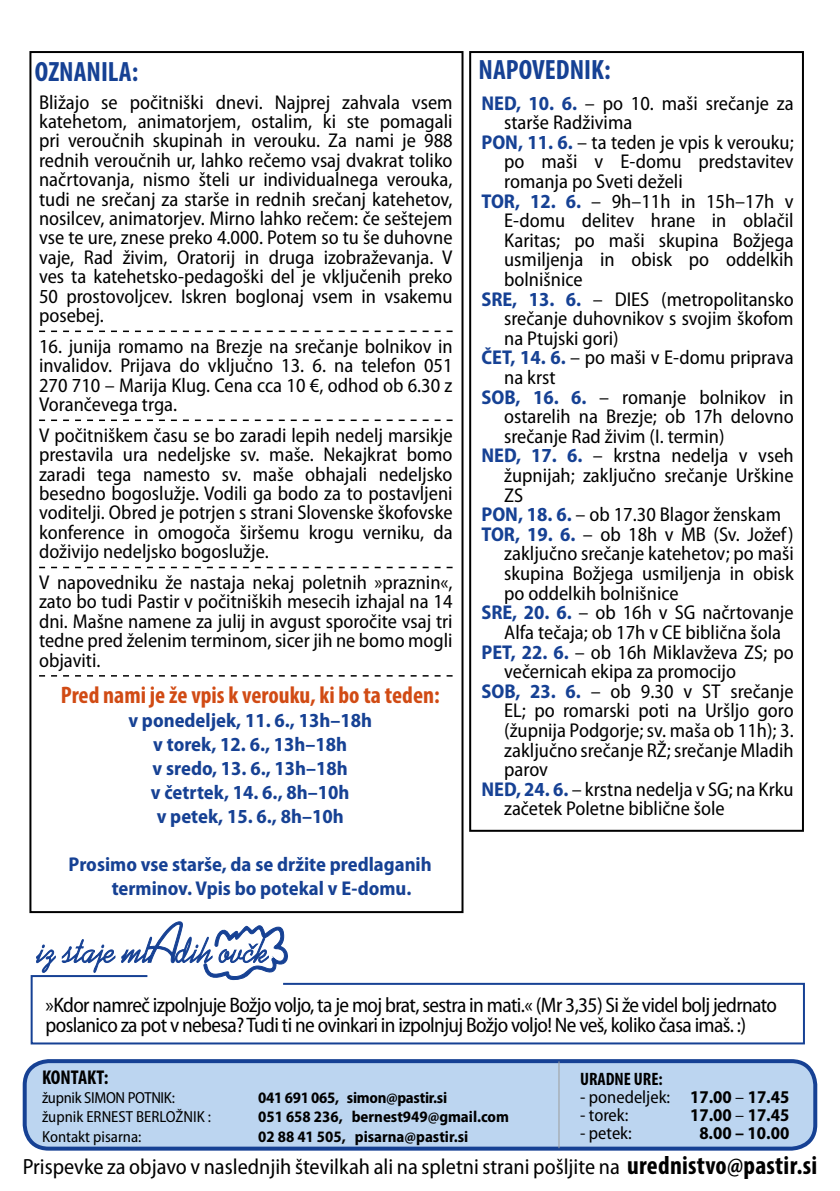
<style>
.page{position:relative;width:840px;height:1191px;background:#fff}
.page>*{position:absolute;margin:0;border:0;box-sizing:border-box;transform-origin:0 0}
.t1{font:700 condensed 28px "Myriad Pro";color:#164194}
.t2{font:700 condensed 24px "Myriad Pro";color:#d14b14}
.t3{font:semi-condensed 22px "Myriad Pro";color:#000}
.t4{font:semi-condensed 21px/20px "Myriad Pro";letter-spacing:-.03em;color:#000}
.t5{font:semi-condensed 20px/19.4px "Myriad Pro";color:#000;text-align:justify}
.t6{font:700 semi-condensed 20px/24px "Myriad Pro";color:#164194;text-align:center}
.t7{font:700 condensed 20px "Myriad Pro";color:#000}
.t8{font:semi-condensed 18px "Myriad Pro";color:#000}
.t9{font:700 semi-condensed 18px "Myriad Pro";color:#000}
.t10{font:700 condensed 18px "Myriad Pro";color:#000}
.t11{font:700 semi-condensed 16px "Myriad Pro";color:#000}
.t12{font:semi-condensed 16px "Myriad Pro";color:#000}
.t13{font:700 semi-condensed 16px "Myriad Pro";letter-spacing:-.02em;color:#000}
.t14{font:semi-condensed 16px "Myriad Pro";letter-spacing:-.02em;color:#000}
.s1{font-weight:700;color:#164194}
.s2{font-weight:700}
.s3{font-weight:400}
.s4{font-weight:700;font-stretch:condensed;font-size:26px}
</style>
<div class="page">
<div style="left:469px;top:51px;width:334px;height:780px;border:2px solid #000"></div>
<div style="left:25px;top:1061px;width:789px;height:87px;background:#bcd5f0;border-radius:24px"></div>
<div style="left:23px;top:1059px;width:793px;height:91px;border:4px solid #164194;border-radius:24px"></div>
<hr style="left:558px;top:1061px;width:1px;height:87px;background:#9d9d9c">
<div style="left:29px;top:51px;width:434px;height:862px;border:2px solid #000"></div>
<svg style="left:39px;top:330px;width:413px;height:2px"></svg>
<svg style="left:39px;top:419px;width:413px;height:2px"></svg>
<svg style="left:39px;top:567px;width:413px;height:1px"></svg>
<svg style="left:39px;top:675px;width:413px;height:1px"></svg>
<svg style="left:62px;top:939px;width:53px;height:33px"></svg>
<svg style="left:36px;top:944px;width:20px;height:29px"></svg>
<svg style="left:121px;top:921px;width:167px;height:53px"></svg>
<svg style="left:30px;top:974px;width:775px;height:71px"></svg>
<h1 class="t1" style="left:35px;top:54px;width:105px">OZNANILA:</h1>
<h1 class="t1" style="left:478px;top:53px;width:133px">NAPOVEDNIK:</h1>
<p class="t5" style="left:39px;top:93px;width:415px">Bližajo se počitniški dnevi. Najprej zahvala vsem katehetom, animatorjem, ostalim, ki ste pomagali pri veroučnih skupinah in verouku. Za nami je 988 rednih veroučnih ur, lahko rečemo vsaj dvakrat toliko načrtovanja, nismo šteli ur individualnega verouka, tudi ne srečanj za starše in rednih srečanj katehetov, nosilcev, animatorjev. Mirno lahko rečem: če seštejem vse te ure, znese preko 4.000. Potem so tu še duhovne vaje, Rad živim, Oratorij in druga izobraževanja. V ves ta katehetsko-pedagoški del je vključenih preko 50 prostovoljcev. Iskren boglonaj vsem in vsakemu posebej.</p>
<p class="t5" style="left:39px;top:337px;width:415px">16. junija romamo na Brezje na srečanje bolnikov in invalidov. Prijava do vključno 13. 6. na telefon 051<br>270 710 – Marija Klug. Cena cca 10 €, odhod ob 6.30 z Vorančevega trga.</p>
<p class="t5" style="left:39px;top:426px;width:415px">V počitniškem času se bo zaradi lepih nedelj marsikje prestavila ura nedeljske sv. maše. Nekajkrat bomo zaradi tega namesto sv. maše obhajali nedeljsko besedno bogoslužje. Vodili ga bodo za to postavljeni voditelji. Obred je potrjen s strani Slovenske škofovske konference in omogoča širšemu krogu verniku, da doživijo nedeljsko bogoslužje.</p>
<p class="t5" style="left:39px;top:573px;width:415px">V napovedniku že nastaja nekaj poletnih »praznin«, zato bo tudi Pastir v počitniških mesecih izhajal na 14 dni. Mašne namene za julij in avgust sporočite vsaj tri tedne pred želenim terminom, sicer jih ne bomo mogli objaviti.</p>
<p class="t2" style="left:61px;top:680px;width:380px">Pred nami je že vpis k verouku, ki bo ta teden:</p>
<p class="t6" style="left:128px;top:709px;width:245px">v ponedeljek, 11. 6., 13h–18h v torek, 12. 6., 13h–18h<br>v sredo, 13. 6., 13h–18h<br>v četrtek, 14. 6., 8h–10h<br>v petek, 15. 6., 8h–10h</p>
<p class="t6" style="left:112px;top:853px;width:321px;text-align:left;text-indent:-43px">Prosimo vse starše, da se držite predlaganih terminov. Vpis bo potekal v E-domu.</p>
<p class="t5" style="left:481px;top:94px;width:313px"><span class="s1">NED, 10. 6.</span> – po 10. maši srečanje za</p>
<p class="t5" style="left:504px;top:113px;width:130px">starše Radživima</p>
<p class="t5" style="left:481px;top:133px;width:313px"><span class="s1">PON, 11. 6.</span> – ta teden je vpis k verouku;</p>
<p class="t5" style="left:504px;top:152px;width:291px">po maši v E-domu predstavitev</p>
<p class="t5" style="left:504px;top:172px;width:180px">romanja po Sveti deželi</p>
<p class="t5" style="left:481px;top:192px;width:313px"><span class="s1">TOR, 12. 6.</span> – 9h–11h in 15h–17h v</p>
<p class="t5" style="left:504px;top:211px;width:291px">E-domu delitev hrane in oblačil</p>
<p class="t5" style="left:504px;top:231px;width:291px">Karitas; po maši skupina Božjega</p>
<p class="t5" style="left:504px;top:250px;width:291px">usmiljenja in obisk po oddelkih</p>
<p class="t5" style="left:504px;top:270px;width:80px">bolnišnice</p>
<p class="t5" style="left:481px;top:290px;width:313px"><span class="s1">SRE, 13. 6.</span> – DIES (metropolitansko</p>
<p class="t5" style="left:504px;top:309px;width:291px">srečanje duhovnikov s svojim škofom</p>
<p class="t5" style="left:504px;top:329px;width:116px">na Ptujski gori)</p>
<p class="t5" style="left:481px;top:348px;width:313px"><span class="s1">ČET, 14. 6.</span> – po maši v E-domu priprava</p>
<p class="t5" style="left:504px;top:368px;width:53px">na krst</p>
<p class="t5" style="left:481px;top:388px;width:313px"><span class="s1">SOB, 16. 6.</span> – romanje bolnikov in</p>
<p class="t5" style="left:504px;top:407px;width:291px">ostarelih na Brezje; ob 17h delovno</p>
<p class="t5" style="left:504px;top:427px;width:222px">srečanje Rad živim (I. termin)</p>
<p class="t5" style="left:481px;top:446px;width:313px"><span class="s1">NED, 17. 6.</span> – krstna nedelja v vseh</p>
<p class="t5" style="left:504px;top:466px;width:291px">župnijah; zaključno srečanje Urškine</p>
<p class="t5" style="left:504px;top:486px;width:20px">ZS</p>
<p class="t5" style="left:481px;top:505px;width:301px"><span class="s1">PON, 18. 6.</span> – ob 17.30 Blagor ženskam</p>
<p class="t5" style="left:481px;top:525px;width:313px"><span class="s1">TOR, 19. 6.</span> – ob 18h v MB (Sv. Jožef)</p>
<p class="t5" style="left:504px;top:544px;width:291px">zaključno srečanje katehetov; po maši</p>
<p class="t5" style="left:504px;top:564px;width:291px">skupina Božjega usmiljenja in obisk</p>
<p class="t5" style="left:504px;top:584px;width:176px">po oddelkih bolnišnice</p>
<p class="t5" style="left:481px;top:603px;width:313px"><span class="s1">SRE, 20. 6.</span> – ob 16h v SG načrtovanje</p>
<p class="t5" style="left:504px;top:623px;width:278px">Alfa tečaja; ob 17h v CE biblična šola</p>
<p class="t5" style="left:481px;top:642px;width:313px"><span class="s1">PET, 22. 6.</span> – ob 16h Miklavževa ZS; po</p>
<p class="t5" style="left:504px;top:662px;width:233px">večernicah ekipa za promocijo</p>
<p class="t5" style="left:481px;top:682px;width:313px"><span class="s1">SOB, 23. 6.</span> – ob 9.30 v ST srečanje</p>
<p class="t5" style="left:504px;top:701px;width:291px">EL; po romarski poti na Uršljo goro</p>
<p class="t5" style="left:504px;top:721px;width:291px">(župnija Podgorje; sv. maša ob 11h); 3.</p>
<p class="t5" style="left:504px;top:740px;width:291px">zaključno srečanje RŽ; srečanje Mladih</p>
<p class="t5" style="left:504px;top:760px;width:45px">parov</p>
<p class="t5" style="left:481px;top:780px;width:313px"><span class="s1">NED, 24. 6.</span> – krstna nedelja v SG; na Krku</p>
<p class="t5" style="left:504px;top:799px;width:222px">začetek Poletne biblične šole</p>
<p class="t4" style="left:46px;top:995px;width:732px">»Kdor namreč izpolnjuje Božjo voljo, ta je moj brat, sestra in mati.« (Mr 3,35) Si že videl bolj jedrnato poslanico za pot v nebesa? Tudi ti ne ovinkari in izpolnjuj Božjo voljo! Ne veš, koliko časa imaš. :)</p>
<p class="t7" style="left:42px;top:1065px;width:68px">KONTAKT:</p>
<p class="t14" style="left:42px;top:1089px;width:135px">župnik SIMON POTNIK:</p>
<p class="t13" style="left:258px;top:1089px;width:190px">041 691 065, simon@pastir.si</p>
<p class="t12" style="left:42px;top:1108px;width:171px">župnik ERNEST BERLOŽNIK :</p>
<p class="t11" style="left:258px;top:1108px;width:252px">051 658 236, bernest949@gmail.com</p>
<p class="t12" style="left:42px;top:1127px;width:101px">Kontakt pisarna:</p>
<p class="t11" style="left:258px;top:1127px;width:211px">02 88 41 505, pisarna@pastir.si</p>
<p class="t10" style="left:579px;top:1068px;width:84px">URADNE URE:</p>
<p class="t8" style="left:579px;top:1087px;width:211px">- ponedeljek: <span class="s2">17.00</span> – <span class="s2">17.45</span></p>
<p class="t8" style="left:579px;top:1105px;width:50px">- torek:</p>
<p class="t9" style="left:689px;top:1105px;width:101px">17.00 <span class="s3">–</span> 17.45</p>
<p class="t8" style="left:579px;top:1123px;width:53px">- petek:</p>
<p class="t9" style="left:699px;top:1123px;width:91px">8.00 – 10.00</p>
<p class="t3" style="left:23px;top:1154px;width:795px">Prispevke za objavo v naslednjih številkah ali na spletni strani pošljite na <span class="s4">urednistvo@pastir.si</span></p>
</div>
